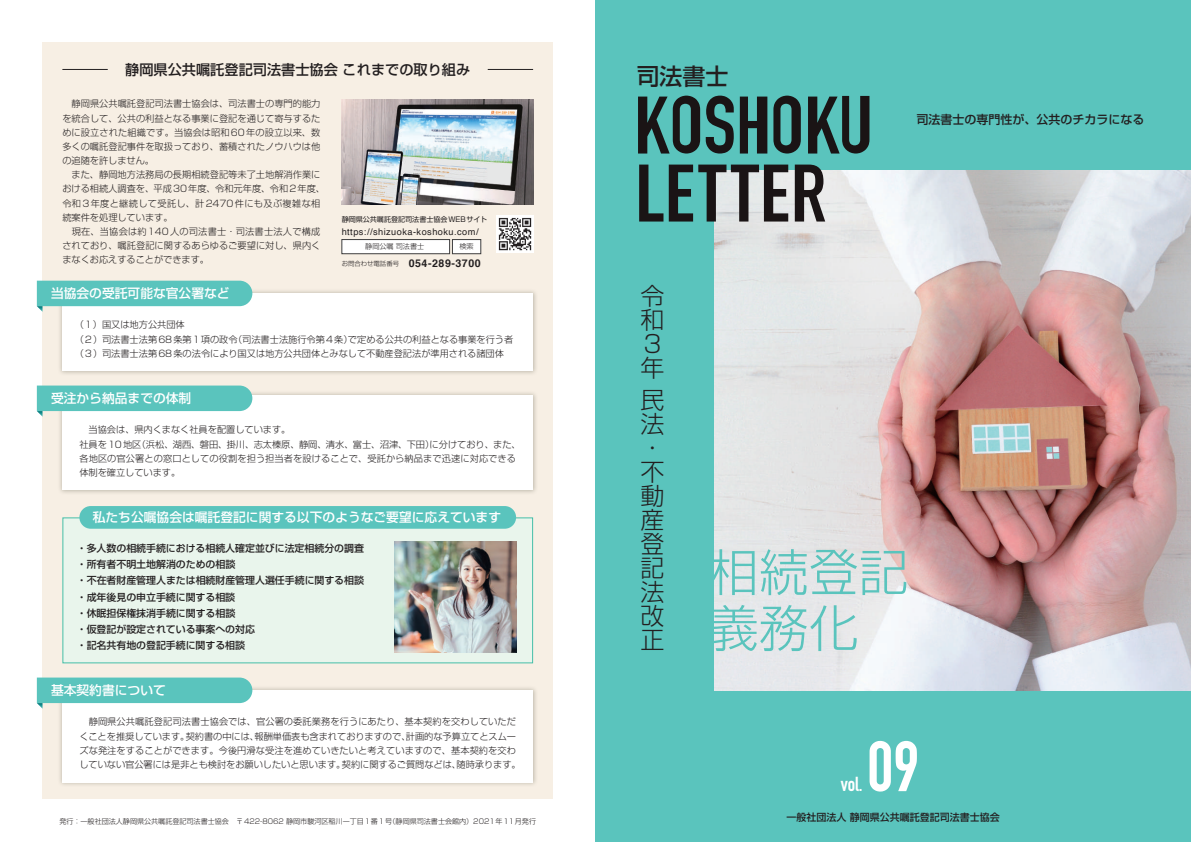
<style>
.page{position:relative;width:1191px;height:842px;background:#fff}
.page>*{position:absolute;margin:0;border:0;box-sizing:border-box;transform-origin:0 0}
.t1{font:700 70px "DIN Condensed";color:#fff}
.t2{font:300 50px/56px "Shin Go Pro";color:#5ac4bd}
.t3{font:300 24px/24px "Shin Go Pro";color:#231f20}
.t4{font:500 23px "Shin Go Pro";color:#231f20}
.t5{font:700 20px "DIN Condensed";color:#fff}
.t6{font:500 14.2px "Shin Go Pro";color:#231f20}
.t7{font:500 12.8px "Shin Go Pro";color:#fff}
.t8{font:500 12px "Shin Go Pro";color:#231f20}
.t9{font:700 10.6px "Helvetica";letter-spacing:.05em;color:#231f20}
.t10{font:500 10px "Shin Go Pro";color:#231f20}
.t11{font:500 9.9px/16.3px "Shin Go Pro";color:#231f20}
.t12{font:300 9.2px/14.2px "Shin Go Pro";color:#231f20}
.t13{font:9.2px "Helvetica";letter-spacing:.05em;color:#231f20}
.t14{font:300 7.1px "Shin Go Pro";letter-spacing:-.005em;color:#231f20}
.t15{font:7.1px "Shin Go Pro";letter-spacing:-.005em;color:#231f20}
.t16{font:300 6.4px "Shin Go Pro";letter-spacing:-.005em;color:#231f20}
</style>
<div class="page">
<div style="left:43px;top:43px;width:510px;height:756px;background:#f7efe4"></div>
<img style="left:342px;top:99px;width:191px;height:105px">
<img style="left:496px;top:215px;width:37px;height:37px">
<div style="left:342px;top:239px;width:108px;height:15px;background:#fff;border:1px solid #3e3e3f"></div>
<div style="left:452px;top:239px;width:29px;height:15px;background:#fff;border:1px solid #3e3e3f"></div>
<div style="left:57px;top:288px;width:481px;height:88px;background:#5e5e4b;opacity:.4"></div>
<div style="left:62px;top:293px;width:471px;height:78px;background:#fff"></div>
<div style="left:57px;top:391px;width:481px;height:104px;background:#5e5e4b;opacity:.4"></div>
<div style="left:62px;top:395px;width:471px;height:95px;background:#fff"></div>
<div style="left:57px;top:685px;width:481px;height:102px;background:#5e5e4b;opacity:.4"></div>
<div style="left:62px;top:690px;width:471px;height:92px;background:#fff"></div>
<div style="left:62px;top:517px;width:471px;height:146px;background:#e9f5ec"></div>
<hr style="left:62px;top:69px;width:46px;height:1px;background:#231f20">
<hr style="left:488px;top:69px;width:45px;height:1px;background:#231f20">
<svg style="left:37px;top:281px;width:215px;height:31px"></svg>
<svg style="left:37px;top:386px;width:215px;height:31px"></svg>
<svg style="left:37px;top:677px;width:215px;height:32px"></svg>
<div style="left:595px;top:0;width:596px;height:842px;background:#5ac4bd"></div>
<img style="left:714px;top:170px;width:477px;height:520px">
<svg style="left:773px;top:96px;width:28px;height:58px"></svg>
<svg style="left:808px;top:96px;width:61px;height:58px"></svg>
<svg style="left:638px;top:96px;width:95px;height:58px"></svg>
<svg style="left:740px;top:97px;width:27px;height:57px"></svg>
<svg style="left:639px;top:165px;width:24px;height:57px"></svg>
<svg style="left:669px;top:165px;width:119px;height:57px"></svg>
<svg style="left:795px;top:165px;width:30px;height:57px;background:#626161"></svg>
<div style="left:79px;top:506px;width:437px;height:23px;background:#5ac4bd;border-radius:11px"></div>
<img style="left:394px;top:541px;width:122px;height:111px">
<h3 class="t6" style="left:125px;top:58px;width:346px">静岡県公共嘱託登記司法書士協会これまでの取り組み</h3>
<p class="t12" style="left:62px;top:96px;width:264px">　静岡県公共嘱託登記司法書士協会は、司法書士の専門的能力を統合して、公共の利益となる事業に登記を通じて寄与するために設立された組織です。当協会は昭和60年の設立以来、数多くの嘱託登記事件を取扱っており、蓄積されたノウハウは他の追随を許しません。<br>　また、静岡地方法務局の長期相続登記等未了土地解消作業における相続人調査を、平成30年度、令和元年度、令和2年度、令和3年度と継続して受託し、計2470件にも及ぶ複雑な相続案件を処理しています。<br>　現在、当協会は約140人の司法書士・司法書士法人で構成されており、嘱託登記に関するあらゆるご要望に対し、県内くまなくお応えすることができます。</p>
<h3 class="t7" style="left:51px;top:283px;width:180px">当協会の受託可能な官公署など</h3>
<p class="t12" style="left:75px;top:317px;width:112px">（１）国又は地方公共団体</p>
<p class="t15" style="left:342px;top:214px;width:147px">静岡県公共嘱託登記司法書士協会WEBサイト</p>
<p class="t14" style="left:459px;top:241px;width:16px">検索</p>
<p class="t13" style="left:342px;top:225px;width:138px">https://shizuoka-koshoku.com/</p>
<p class="t9" style="left:409px;top:255px;width:74px">054-289-3700</p>
<p class="t14" style="left:365px;top:241px;width:60px">静岡公嘱司法書士</p>
<p class="t16" style="left:342px;top:258px;width:59px">お問合わせ電話番号</p>
<p class="t12" style="left:75px;top:331px;width:431px">（２）司法書士法第68条第1項の政令<br>（３）司法書士法第68条の法令により国又は地方公共団体とみなして不動産登記法が準用される諸団体</p>
<p class="t12" style="left:233px;top:331px;width:121px">（司法書士法施行令第4条）</p>
<p class="t12" style="left:348px;top:331px;width:167px">で定める公共の利益となる事業を行う者</p>
<h3 class="t7" style="left:51px;top:388px;width:142px">受注から納品までの体制</h3>
<p class="t12" style="left:79px;top:422px;width:212px">　当協会は、県内くまなく社員を配置しています。</p>
<p class="t12" style="left:137px;top:436px;width:299px">（浜松、湖西、磐田、掛川、志太榛原、静岡、清水、富士、沼津、下田）</p>
<p class="t12" style="left:79px;top:436px;width:438px">社員を10地区<br>各地区の官公署との窓口としての役割を担う担当者を設けることで、受託から納品まで迅速に対応できる体制を確立しています。</p>
<p class="t12" style="left:429px;top:436px;width:93px">に分けており、また、</p>
<h3 class="t7" style="left:93px;top:507px;width:410px">私たち公嘱協会は嘱託登記に関する以下のようなご要望に応えています</h3>
<p class="t11" style="left:77px;top:538px;width:289px">・多人数の相続手続における相続人確定並びに法定相続分の調査・所有者不明土地解消のための相談<br>・不在者財産管理人または相続財産管理人選任手続に関する相談・成年後見の申立手続に関する相談<br>・休眠担保権抹消手続に関する相談<br>・仮登記が設定されている事案への対応<br>・記名共有地の登記手続に関する相談</p>
<h3 class="t7" style="left:51px;top:680px;width:116px">基本契約書について</h3>
<p class="t12" style="left:79px;top:714px;width:438px;text-align:right">　静岡県公共嘱託登記司法書士協会では、官公署の委託業務を行うにあたり、基本契約を交わしていただ計画的な予算立てとスムー</p>
<p class="t12" style="left:79px;top:728px;width:112px">くことを推奨しています。</p>
<p class="t12" style="left:79px;top:742px;width:438px">ズな発注をすることができます。今後円滑な受注を進めていきたいと考えていますので、基本契約を交わ</p>
<p class="t12" style="left:456px;top:756px;width:66px">随時承ります。</p>
<p class="t12" style="left:254px;top:728px;width:158px">報酬単価表も含まれておりますので、</p>
<p class="t12" style="left:186px;top:728px;width:75px">契約書の中には、</p>
<p class="t12" style="left:342px;top:756px;width:121px">契約に関するご質問などは、</p>
<p class="t12" style="left:79px;top:756px;width:268px">していない官公署には是非とも検討をお願いしたいと思います。</p>
<p class="t14" style="left:59px;top:816px;width:478px">発行：一般社団法人静岡県公共嘱託登記司法書士協会　〒422-8062 静岡市駿河区稲川一丁目1番1 （号静岡県司法書士会館内）2021年11月発行</p>
<h3 class="t4" style="left:636px;top:58px;width:93px">司法書士</h3>
<h3 class="t8" style="left:916px;top:110px;width:229px">司法書士の専門性が、公共のチカラになる</h3>
<h3 class="t3" style="left:640px;top:281px;width:25px">令和</h3>
<h3 class="t3" style="left:640px;top:329px;width:21px">３</h3>
<h3 class="t3" style="left:640px;top:349px;width:25px;line-height:32px">年民</h3>
<h3 class="t3" style="left:640px;top:409px;width:25px">法</h3>
<h3 class="t3" style="left:640px;top:433px;width:15px">・</h3>
<h3 class="t3" style="left:640px;top:457px;width:25px;text-align:justify">不動産登記法改正</h3>
<h2 class="t2" style="left:708px;top:538px;width:201px">相続登記義務化</h2>
<h1 class="t1" style="left:867px;top:719px;width:54px">09</h1>
<h3 class="t5" style="left:840px;top:770px;width:23px">vol.</h3>
<p class="t10" style="left:786px;top:809px;width:215px">一般社団法人静岡県公共嘱託登記司法書士協会</p>
</div>
